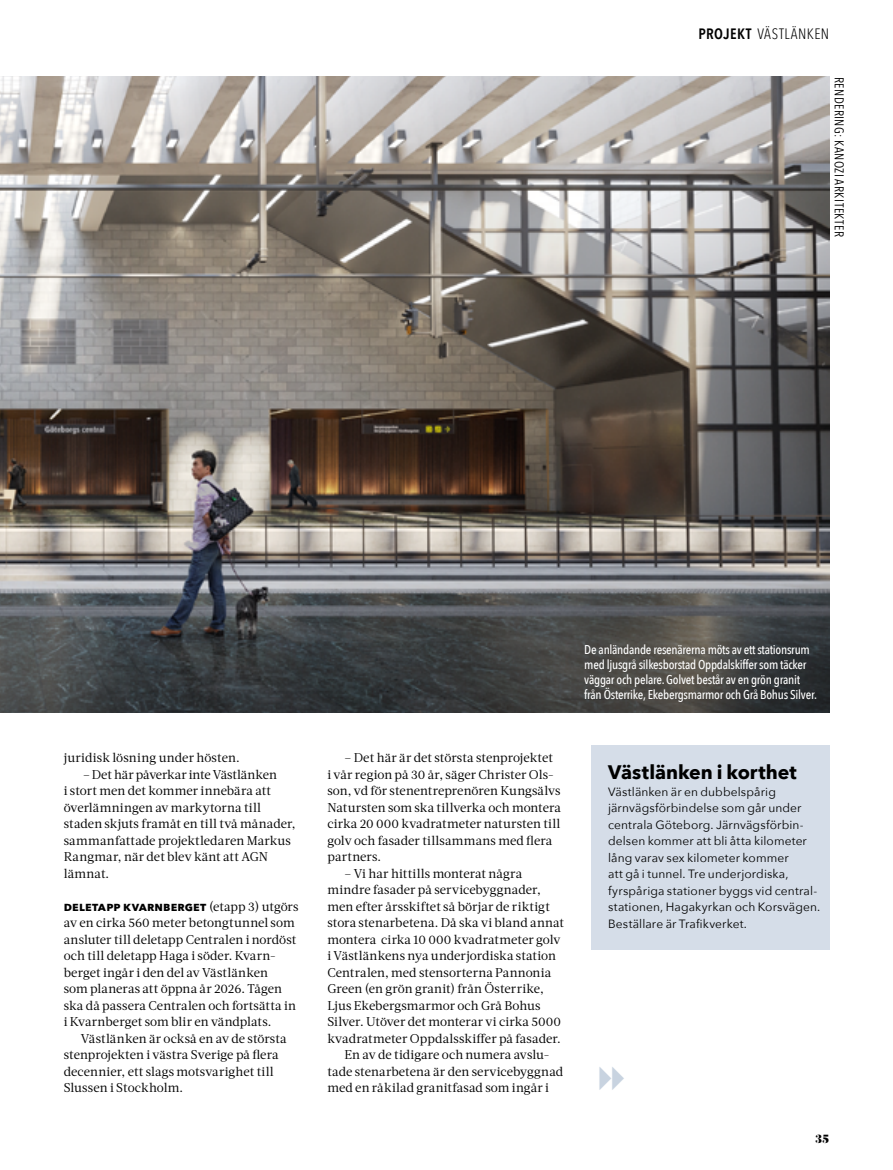
<style>
.page{position:relative;width:893px;height:1170px;background:#fff}
.page>*{position:absolute;margin:0;border:0;box-sizing:border-box;transform-origin:0 0}
.t1{font:700 19.5px "Avenir Next";color:#000}
.t2{font:300 condensed 15px "Avenir Next LT Pro";letter-spacing:.035em;color:#000}
.t3{font:12.75px/16.5px "Acta";letter-spacing:.005em;color:#000}
.t4{font:500 12.75px/15px "Avenir Next Condensed";letter-spacing:-.02em;color:#fff}
.t5{font:700 12.75px "Avenir Next";letter-spacing:.08em;color:#000}
.t6{font:12.75px "Avenir Next Condensed";letter-spacing:.035em;color:#000}
.t7{font:900 12.75px "Acta Display";color:#000}
.t8{font:12px/16.5px "Avenir Next";letter-spacing:.01em;color:#000}
.s1{font-family:"Avenir Next Condensed";font-weight:600;font-stretch:normal}
.s2{font-family:"Acta";font-weight:400}
</style>
<div class="page">
<div style="left:591px;top:745px;width:238px;height:204px;background:#d5dde8"></div>
<img style="left:0;top:77px;width:829px;height:635px">
<p class="t2" style="left:698px;top:25px;width:132px"><span class="s1">PROJEKT</span> VÄSTLÄNKEN</p>
<p class="t6" style="left:850px;top:77px;width:162px;rotate:90deg">RENDERING: KANOZI ARKITEKTER</p>
<p class="t3" style="left:64px;top:749px;width:178px">juridisk lösning under hösten.</p>
<p class="t3" style="left:64px;top:765px;width:233px;text-indent:19px">– Det här påverkar inte Västlänken<br>i stort men det kommer innebära att överlämningen av markytorna till staden skjuts framåt en till två månader, sammanfattade projektledaren Markus<br>Rangmar, när det blev känt att AGN lämnat.</p>
<p class="t5" style="left:64px;top:895px;width:236px">deletapp kvarnberget <span class="s2">(etapp 3 ) utgörs</span></p>
<p class="t3" style="left:64px;top:914px;width:234px">av en cirka 560 meter betongtunnel som ansluter till deletapp Centralen i nordöst och till deletapp Haga i söder. Kvarn&shy;berget ingår i den del av Västlänken<br>som planeras att öppna år 2026. Tågen ska då passera Centralen och fortsätta in i Kvarnberget som blir en vändplats.</p>
<p class="t3" style="left:64px;top:1029px;width:224px;text-indent:17px">Västlänken är också en av de största stenprojekten i västra Sverige på flera decennier, ett slags motsvarighet till Slussen i Stockholm.</p>
<p class="t3" style="left:327px;top:749px;width:235px;text-indent:17px">– Det här är det största stenprojektet<br>i vår region på 30 år, säger Christer Ols&shy;son, vd för stenentreprenören Kungsälvs Natursten som ska tillverka och montera cirka 20 000 kvadratmeter natursten till golv och fasader tillsammans med flera partners.</p>
<p class="t3" style="left:344px;top:864px;width:179px">– Vi har hittills monterat några</p>
<p class="t3" style="left:327px;top:881px;width:215px">mindre fasader på servicebyggnader,</p>
<p class="t3" style="left:327px;top:897px;width:224px">men efter årsskiftet så börjar de riktigt</p>
<p class="t3" style="left:327px;top:914px;width:238px">stora stenarbetena. Då ska vi bland annat</p>
<p class="t3" style="left:327px;top:930px;width:234px">montera cirka 10 000 kvadratmeter golv</p>
<p class="t3" style="left:327px;top:947px;width:230px">i Västlänkens nya underjordiska station</p>
<p class="t3" style="left:327px;top:963px;width:225px">Centralen, med stensorterna Pannonia</p>
<p class="t3" style="left:327px;top:980px;width:218px">Green (en grön granit) från Österrike,</p>
<p class="t3" style="left:327px;top:996px;width:215px">Ljus Ekebergsmarmor och Grå Bohus</p>
<p class="t3" style="left:327px;top:1013px;width:235px">Silver. Utöver det monterar vi cirka 5000</p>
<p class="t3" style="left:327px;top:1029px;width:235px">kvadratmeter Oppdalsskiffer på fasader.</p>
<p class="t3" style="left:344px;top:1046px;width:206px">En av de tidigare och numera avslu-</p>
<p class="t3" style="left:327px;top:1062px;width:237px">tade stenarbetena är den servicebyggnad</p>
<p class="t3" style="left:327px;top:1079px;width:223px">med en råkilad granitfasad som ingår i</p>
<p class="t4" style="left:584px;top:642px;width:234px">De anländande resenärerna möts av ett stationsrum med ljusgrå silkesborstad Oppdalskiffer som täcker väggar och pelare. Golvet består av en grön granit från Österrike, Ekebergsmarmor och Grå Bohus Silver.</p>
<h1 class="t1" style="left:608px;top:755px;width:190px">Västlänken i korthet</h1>
<p class="t8" style="left:608px;top:782px;width:214px">Västlänken är en dubbelspårig järnvägsförbindelse som går under centrala Göteborg. Järnvägsförbin&shy;delsen kommer att bli åtta kilometer lång varav sex kilometer kommer<br>att gå i tunnel. Tre underjordiska, fyrspåriga stationer byggs vid central&shy;stationen, Hagakyrkan och Korsvägen.<br>Beställare är Trafikverket.</p>
<p class="t7" style="left:815px;top:1130px;width:15px">35</p>
</div>
